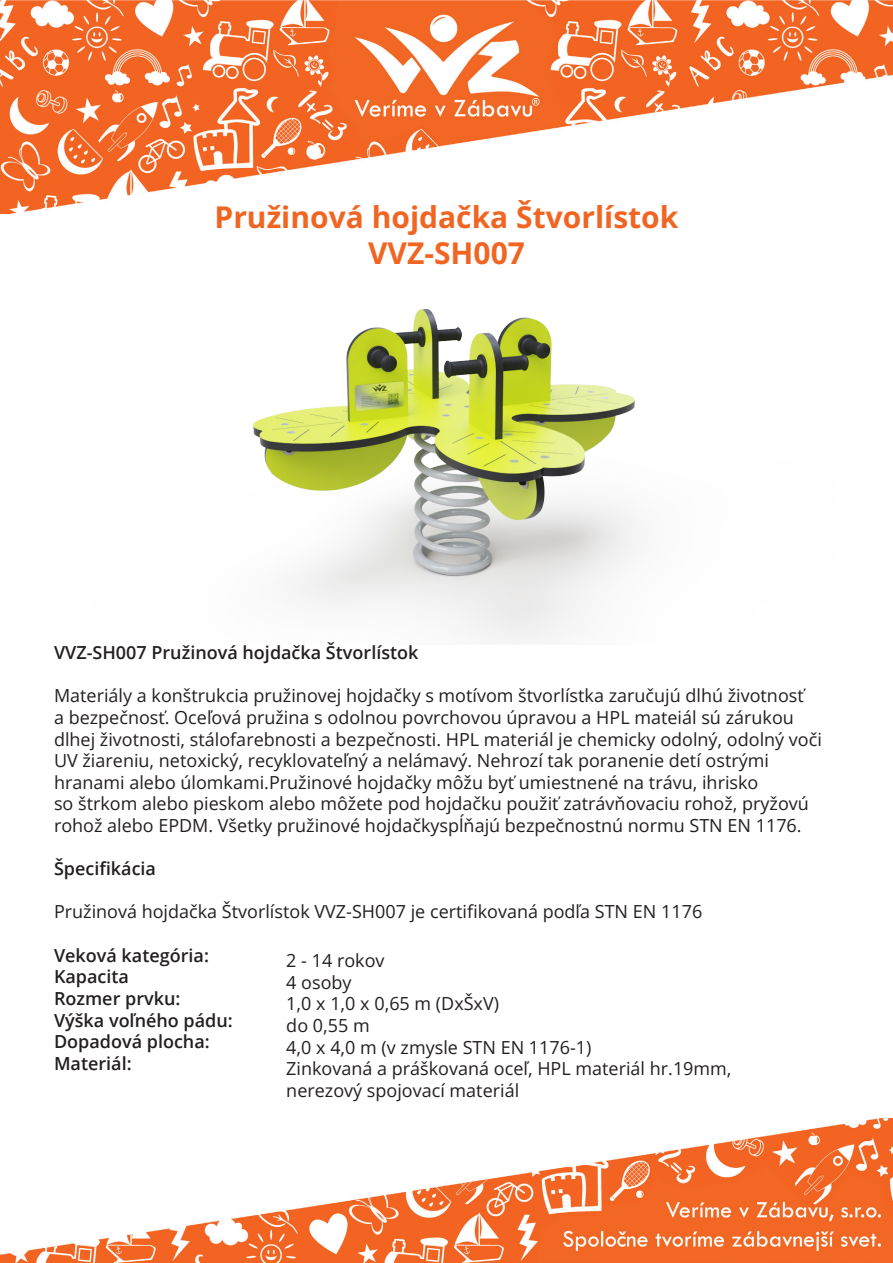
<style>
.page{position:relative;width:893px;height:1263px;background:#fff}
.page>*{position:absolute;margin:0;border:0;box-sizing:border-box;transform-origin:0 0}
.Veľký_Nádpis_-_Oranž{font:700 30px "Open Sans";color:#f16523}
.Text_čierna_12pt{font:18px/21.6px "Open Sans";color:#231f20}
.Malý_nádpis_-_čierna{font:600 18px "Open Sans";color:#231f20}
.s1{font-style:inherit}
</style>
<div class="page">
<img style="left:0;top:0;width:893px;height:214px">
<img style="left:0;top:1118px;width:893px;height:145px">
<img style="left:253px;top:309px;width:386px;height:335px">
<p class="Veľký_Nádpis_-_Oranž" style="left:214px;top:196px;width:465px">Pružinová hojdačka Štvorlístok</p>
<p class="Veľký_Nádpis_-_Oranž" style="left:368px;top:232px;width:158px">VVZ-SH007</p>
<p class="Malý_nádpis_-_čierna" style="left:54px;top:640px;width:366px">VVZ-SH007 Pružinová hojdačka Štvorlístok</p>
<p class="Text_čierna_12pt" style="left:54px;top:684px;width:751px">Materiály a konštrukcia pružinovej hojdačky s motívom štvorlístka zaručujú dlhú životnosť</p>
<p class="Text_čierna_12pt" style="left:54px;top:706px;width:741px">a bezpečnosť. Oceľová pružina s odolnou povrchovou úpravou a HPL mateiál sú zárukou</p>
<p class="Text_čierna_12pt" style="left:54px;top:728px;width:769px">dlhej životnosti, stálofarebnosti a bezpečnosti. HPL materiál je chemicky odolný, odolný voči<br>UV žiareniu, netoxický, recyklovateľný a nelámavý. Nehrozí tak poranenie detí ostrými</p>
<p class="Text_čierna_12pt" style="left:54px;top:771px;width:706px">hranami alebo úlomkami.Pružinové hojdačky môžu byť umiestnené na trávu, ihrisko</p>
<p class="Text_čierna_12pt" style="left:54px;top:792px;width:756px">so štrkom alebo pieskom alebo môžete pod hojdačku použiť zatrávňovaciu rohož, pryžovú rohož alebo EPDM. Všetky pružinové hojdačkyspĺňajú bezpečnostnú normu STN EN 1176.</p>
<p class="Malý_nádpis_-_čierna" style="left:54px;top:856px;width:104px">Špecifikácia</p>
<p class="Text_čierna_12pt" style="left:54px;top:900px;width:650px">Pružinová hojdačka Štvorlístok VVZ-SH007 je certifikovaná podľa STN EN 1176</p>
<p class="Malý_nádpis_-_čierna" style="left:54px;top:943px;width:156px">Veková kategória:</p>
<p class="Malý_nádpis_-_čierna" style="left:54px;top:964px;width:77px">Kapacita</p>
<p class="Malý_nádpis_-_čierna" style="left:54px;top:986px;width:128px">Rozmer prvku:</p>
<p class="Malý_nádpis_-_čierna" style="left:54px;top:1008px;width:180px">Výška voľného pádu:</p>
<p class="Malý_nádpis_-_čierna" style="left:54px;top:1029px;width:157px">Dopadová plocha:</p>
<p class="Malý_nádpis_-_čierna" style="left:54px;top:1051px;width:79px">Materiál:</p>
<p class="Text_čierna_12pt" style="left:286px;top:949px;width:447px">2 - 14 rokov<br>4 osoby<br>1,0 x 1,0 x 0,65 m (DxŠxV)<br>do 0,55 m<br>4,0 x 4,0 m (v zmysle STN EN 117<span class="s1">6-</span>1)<br>Zinkovaná a práškovaná oceľ, HPL materiál hr.19mm, nerezový spojovací materiál</p>
</div>
